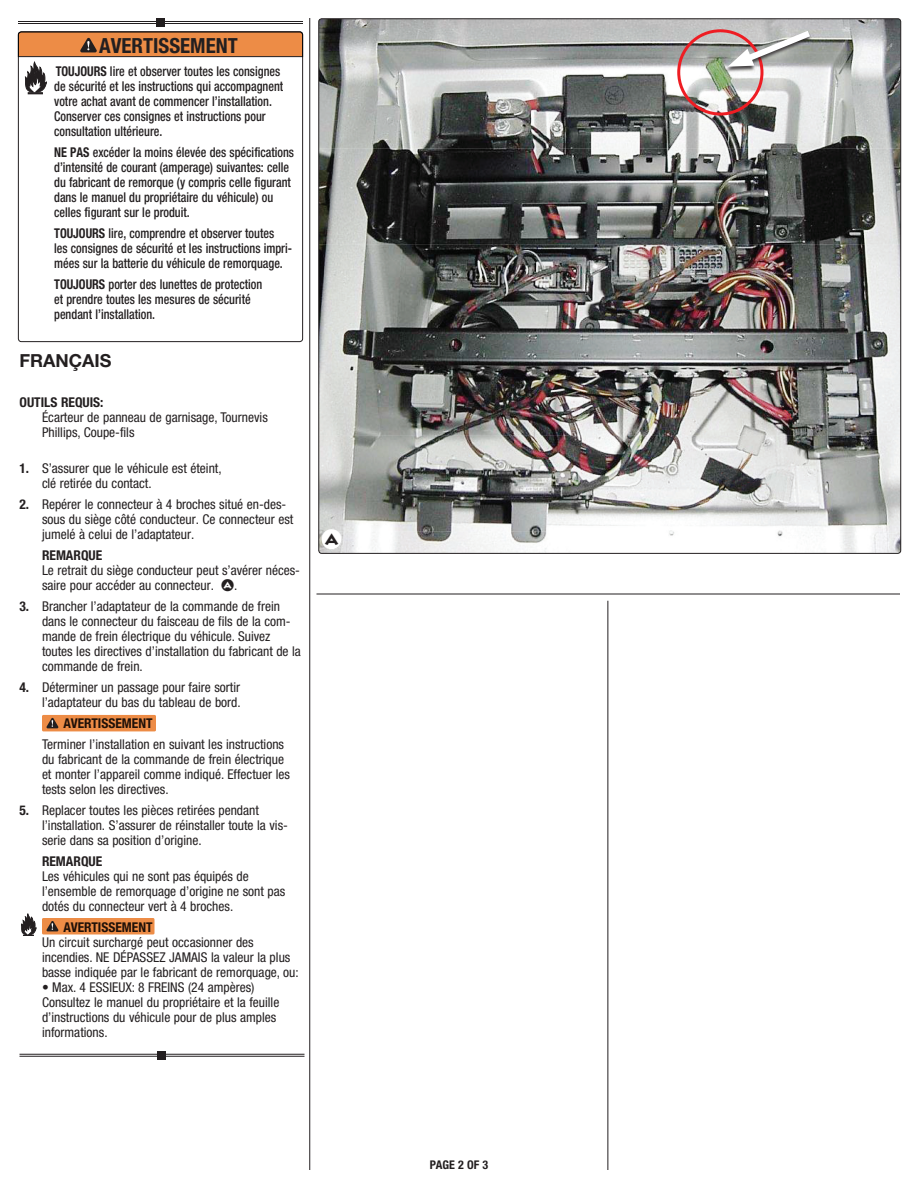
<style>
.page{position:relative;width:918px;height:1188px;background:#fff}
.page>*{position:absolute;margin:0;border:0;box-sizing:border-box;transform-origin:0 0}
.t1{font:37.5px "Regulator Cameo";color:#fff}
.t2{font:700 condensed 20.85px "Helvetica Neue LT Std";color:#231f20}
.t3{font:700 18px "Helvetica Neue LT Std";color:#231f20}
.t4{font:condensed 13.5px/15px "Helvetica Neue LT Std";color:#231f20}
.t5{font:500 condensed 13.5px/15px "Helvetica Neue LT Std";color:#231f20;scale:.9 1}
.t6{font:700 condensed 13.5px "Helvetica Neue LT Std";color:#231f20}
.t7{font:700 condensed 12px "Helvetica Neue LT Std";color:#231f20}
.s1{font-weight:700}
.s2{font-family:"Regulator Cameo";font-stretch:normal;font-size:22.5px}
</style>
<div class="page">
<hr style="left:608px;top:601px;width:1px;height:569px;background:#231f20">
<hr style="left:309px;top:18px;width:1px;height:1152px;background:#231f20">
<hr style="left:316px;top:594px;width:584px;height:1px;background:#231f20">
<hr style="left:18px;top:21px;width:285px;height:1px;background:#231f20">
<hr style="left:18px;top:23px;width:285px;height:1px;background:#231f20">
<div style="left:156px;top:18px;width:9px;height:9px;background:#231f20"></div>
<hr style="left:20px;top:1054px;width:284px;height:1px;background:#231f20">
<hr style="left:20px;top:1056px;width:284px;height:1px;background:#231f20">
<div style="left:158px;top:1051px;width:8px;height:9px;background:#231f20"></div>
<svg style="left:18px;top:31px;width:285px;height:63px"></svg>
<div style="left:42px;top:918px;width:112px;height:16px;background:#ed8c46;border-radius:2px"></div>
<svg style="left:46px;top:921px;width:12px;height:10px"></svg>
<svg style="left:21px;top:914px;width:15px;height:22px"></svg>
<div style="left:42px;top:715px;width:114px;height:16px;background:#ed8c46;border-radius:2px"></div>
<svg style="left:46px;top:718px;width:12px;height:10px"></svg>
<img style="left:320px;top:20px;width:579px;height:532px">
<div style="left:323px;top:530px;width:18px;height:19px;background:#231f20;border-radius:50%"></div>
<div style="left:677px;top:29px;width:87px;height:87px;border:3px solid #ee1d23;border-radius:50%"></div>
<div style="left:724px;top:31px;width:88px;height:41px;background:#231f20;opacity:.8"></div>
<svg style="left:728px;top:26px;width:89px;height:43px;background:#bab4b2"></svg>
<h2 class="t2" style="left:99px;top:33px;width:140px">AVERTISSEMENT</h2>
<p class="t5" style="left:54px;top:64px;width:256px"><span class="s1">TOUJOURS</span> lire et observer toutes les consignes de sécurité et les instructions qui accompagnent votre achat avant de commencer l’installation.<br>Conserver ces consignes et instructions pour consultation ultérieure.</p>
<p class="t5" style="left:54px;top:145px;width:268px"><span class="s1">NE PAS</span> excéder la moins élevée des spécifications d’intensité de courant (amperage) suivantes: celle du fabricant de remorque (y compris celle figurant dans le manuel du propriétaire du véhicule) ou celles figurant sur le produit.</p>
<p class="t5" style="left:54px;top:226px;width:266px"><span class="s1">TOUJOURS</span> lire, comprendre et observer toutes<br>les consignes de sécurité et les instructions impri&shy;mées sur la batterie du véhicule de remorquage.</p>
<p class="t5" style="left:54px;top:277px;width:233px"><span class="s1">TOUJOURS</span> porter des lunettes de protection et prendre toutes les mesures de sécurité pendant l’installation.</p>
<h3 class="t3" style="left:20px;top:349px;width:93px">FRANÇAIS</h3>
<p class="t6" style="left:20px;top:394px;width:86px">OUTILS REQUIS:</p>
<p class="t4" style="left:42px;top:410px;width:227px">Écarteur de panneau de garnisage, Tournevis<br>Phillips, Coupe-fils</p>
<p class="t4" style="left:42px;top:461px;width:181px;text-indent:-23px"><span class="s1">1.</span> S’assurer que le véhicule est éteint, clé retirée du contact.</p>
<p class="t4" style="left:42px;top:497px;width:253px;text-indent:-23px"><span class="s1">2.</span> Repérer le connecteur à 4 broches situé en-des&shy;sous du siège côté conducteur. Ce connecteur est jumelé à celui de l’adaptateur.</p>
<p class="t6" style="left:42px;top:547px;width:62px">REMARQUE</p>
<p class="t4" style="left:42px;top:563px;width:260px">Le retrait du siège conducteur peut s’avérer néces&shy;saire pour accéder au connecteur. <span class="s2">A</span>.</p>
<p class="t4" style="left:42px;top:599px;width:260px;text-indent:-23px"><span class="s1">3.</span> Brancher l’adaptateur de la commande de frein dans le connecteur du faisceau de fils de la com&shy;mande de frein électrique du véhicule. Suivez toutes les directives d’installation du fabricant de la commande de frein.</p>
<p class="t4" style="left:19px;top:680px;width:223px;text-align:right"><span class="s1">4.</span> Déterminer un passage pour faire sortir l’adaptateur du bas du tableau de bord.</p>
<p class="t6" style="left:63px;top:715px;width:91px">AVERTISSEMENT</p>
<p class="t4" style="left:42px;top:737px;width:249px">Terminer l’installation en suivant les instructions du fabricant de la commande de frein électrique et monter l’appareil comme indiqué. Effectuer les tests selon les directives.</p>
<p class="t4" style="left:42px;top:803px;width:247px;text-indent:-23px"><span class="s1">5.</span> Replacer toutes les pièces retirées pendant l’installation. S’assurer de réinstaller toute la vis&shy;serie dans sa position d’origine.</p>
<p class="t6" style="left:42px;top:853px;width:62px">REMARQUE</p>
<p class="t4" style="left:42px;top:869px;width:245px">Les véhicules qui ne sont pas équipés de l’ensemble de remorquage d’origine ne sont pas dotés du connecteur vert à 4 broches.</p>
<p class="t6" style="left:63px;top:919px;width:91px">AVERTISSEMENT</p>
<p class="t4" style="left:42px;top:935px;width:258px">Un circuit surchargé peut occasionner des incendies. NE DÉPASSEZ JAMAIS la valeur la plus basse indiquée par le fabricant de remorquage, ou:</p>
<p class="t4" style="left:42px;top:980px;width:239px">• Max. 4 ESSIEUX: 8 FREINS (24 ampères)<br>Consultez le manuel du propriétaire et la feuille d’instructions du véhicule pour de plus amples informations.</p>
<h1 class="t1" style="left:321px;top:524px;width:23px">A</h1>
<p class="t7" style="left:430px;top:1157px;width:60px">PAGE 2 OF 3</p>
</div>
